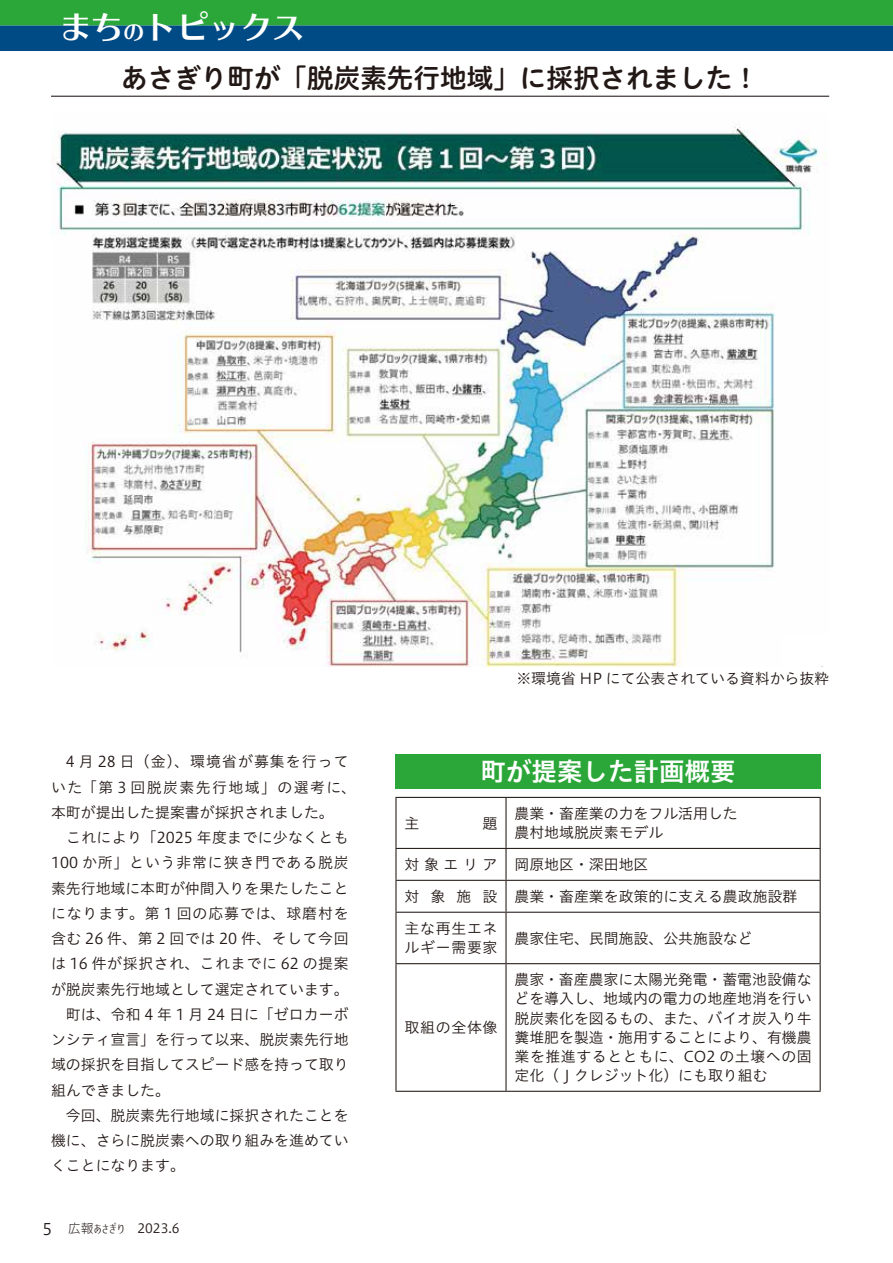
<style>
.page{position:relative;width:893px;height:1263px;background:#fff}
.page>*{position:absolute;margin:0;border:0;box-sizing:border-box;transform-origin:0 0}
.t1{font:31.95px "UD Typos 515 Std";color:#fff}
.t2{font:26.55px "Hiragino UD Sans R Std W6";color:#221815}
.t3{font:25.5px "Hiragino UD Sans Std W6";color:#fff}
.t4{font:15.9px "Hiragino UD Sans Std W3";color:#221815}
.t5{font:14.85px/25.2px "Hiragino UD Sans Std W3";color:#221815}
.t6{font:14.85px/32.1px "Hiragino UD Sans Std W3";letter-spacing:.05em;color:#221815}
.t7{font:12.75px "Hiragino UD Sans Std W3";color:#221815}
.t8{font:12.75px "Koku Gothic Light";color:#221815}
.s1{font-size:21.3px}
</style>
<div class="page">
<div style="left:0;top:0;width:893px;height:26px;background:#2aa738"></div>
<div style="left:0;top:26px;width:893px;height:25px;background:#004b85"></div>
<hr style="left:51px;top:96px;width:778px;height:1px;background:#221815">
<img style="left:51px;top:124px;width:775px;height:542px">
<div style="left:782px;top:634px;width:47px;height:32px;background:#fff"></div>
<div style="left:395px;top:754px;width:426px;height:34px;background:#2aa738"></div>
<hr style="left:395px;top:797px;width:111px;height:1px;background:#221815">
<hr style="left:395px;top:798px;width:1px;height:50px;background:#221815">
<hr style="left:506px;top:797px;width:315px;height:1px;background:#221815">
<hr style="left:505px;top:798px;width:2px;height:50px;background:#221815">
<hr style="left:820px;top:798px;width:1px;height:50px;background:#221815">
<hr style="left:395px;top:848px;width:111px;height:1px;background:#221815">
<hr style="left:395px;top:849px;width:1px;height:31px;background:#221815">
<hr style="left:506px;top:848px;width:315px;height:1px;background:#221815">
<hr style="left:505px;top:849px;width:2px;height:31px;background:#221815">
<hr style="left:820px;top:849px;width:1px;height:31px;background:#221815">
<hr style="left:395px;top:880px;width:111px;height:1px;background:#221815">
<hr style="left:395px;top:881px;width:1px;height:31px;background:#221815">
<hr style="left:506px;top:880px;width:315px;height:1px;background:#221815">
<hr style="left:505px;top:881px;width:2px;height:31px;background:#221815">
<hr style="left:820px;top:881px;width:1px;height:31px;background:#221815">
<hr style="left:395px;top:912px;width:111px;height:1px;background:#221815">
<hr style="left:395px;top:913px;width:1px;height:50px;background:#221815">
<hr style="left:506px;top:912px;width:315px;height:1px;background:#221815">
<hr style="left:505px;top:913px;width:2px;height:50px;background:#221815">
<hr style="left:820px;top:913px;width:1px;height:50px;background:#221815">
<hr style="left:395px;top:963px;width:111px;height:1px;background:#221815">
<hr style="left:395px;top:964px;width:1px;height:127px;background:#221815">
<hr style="left:506px;top:963px;width:315px;height:1px;background:#221815">
<hr style="left:505px;top:964px;width:2px;height:127px;background:#221815">
<hr style="left:820px;top:964px;width:1px;height:127px;background:#221815">
<hr style="left:395px;top:1091px;width:111px;height:1px;background:#221815">
<hr style="left:506px;top:1091px;width:315px;height:1px;background:#221815">
<h1 class="t1" style="left:60px;top:0;width:246px">まち<span class="s1">の</span>トピックス</h1>
<h2 class="t2" style="left:121px;top:58px;width:639px">あさぎり町が「脱炭素先行地域」に採択されました!</h2>
<p class="t5" style="left:516px;top:665px;width:314px">※環境省 HP にて公表されている資料から抜粋</p>
<p class="t5" style="left:51px;top:748px;width:307px">　4 月 28 日（金）、環境省が募集を行っていた「第 3 回脱炭素先行地域」の選考に、本町が提出した提案書が採択されました。<br>　これにより「2025 年度までに少なくとも<br>100 か所」という非常に狭き門である脱炭素先行地域に本町が仲間入りを果たしたことになります。第 1 回の応募では、球磨村を含む 26 件、第 2 回では 20 件、そして今回は 16 件が採択され、これまでに 62 の提案が脱炭素先行地域として選定されています。　町は、令和 4 年 1 月 24 日に「ゼロカーボンシティ宣言」を行って以来、脱炭素先行地域の採択を目指してスピード感を持って取り組んできました。<br>　今回、脱炭素先行地域に採択されたことを機に、さらに脱炭素への取り組みを進めていくことになります。</p>
<h3 class="t3" style="left:480px;top:752px;width:257px">町が提案した計画概要</h3>
<p class="t5" style="left:514px;top:800px;width:225px">農業・畜産業の力をフル活用した</p>
<p class="t5" style="left:404px;top:809px;width:16px">主</p>
<p class="t5" style="left:483px;top:809px;width:16px">題</p>
<p class="t5" style="left:514px;top:816px;width:150px;line-height:32px">農村地域脱炭素モデル岡原地区・深田地区</p>
<p class="t5" style="left:404px;top:851px;width:95px">対象エリア</p>
<p class="t6" style="left:404px;top:879px;width:95px">対象施設主な再生エネ</p>
<p class="t5" style="left:514px;top:883px;width:284px">農業・畜産業を政策的に支える農政施設群</p>
<p class="t5" style="left:514px;top:924px;width:240px">農家住宅、民間施設、公共施設など</p>
<p class="t5" style="left:404px;top:934px;width:95px">ルギー需要家</p>
<p class="t5" style="left:514px;top:969px;width:299px;line-height:19.2px;text-align:justify">農家・畜産農家に太陽光発電・蓄電池設備などを導入し、地域内の電力の地産地消を行い脱炭素化を図るもの、また、バイオ炭入り牛糞堆肥を製造・施用することにより、有機農業を推進するとともに、CO2 の土壌への固定化（Ｊクレジット化）にも取り組む</p>
<p class="t5" style="left:404px;top:1014px;width:95px">取組の全体像</p>
<p class="t4" style="left:43px;top:1216px;width:27px">5　</p>
<p class="t8" style="left:68px;top:1219px;width:58px">広報あさぎり</p>
<p class="t7" style="left:137px;top:1219px;width:44px">2023.6</p>
</div>
